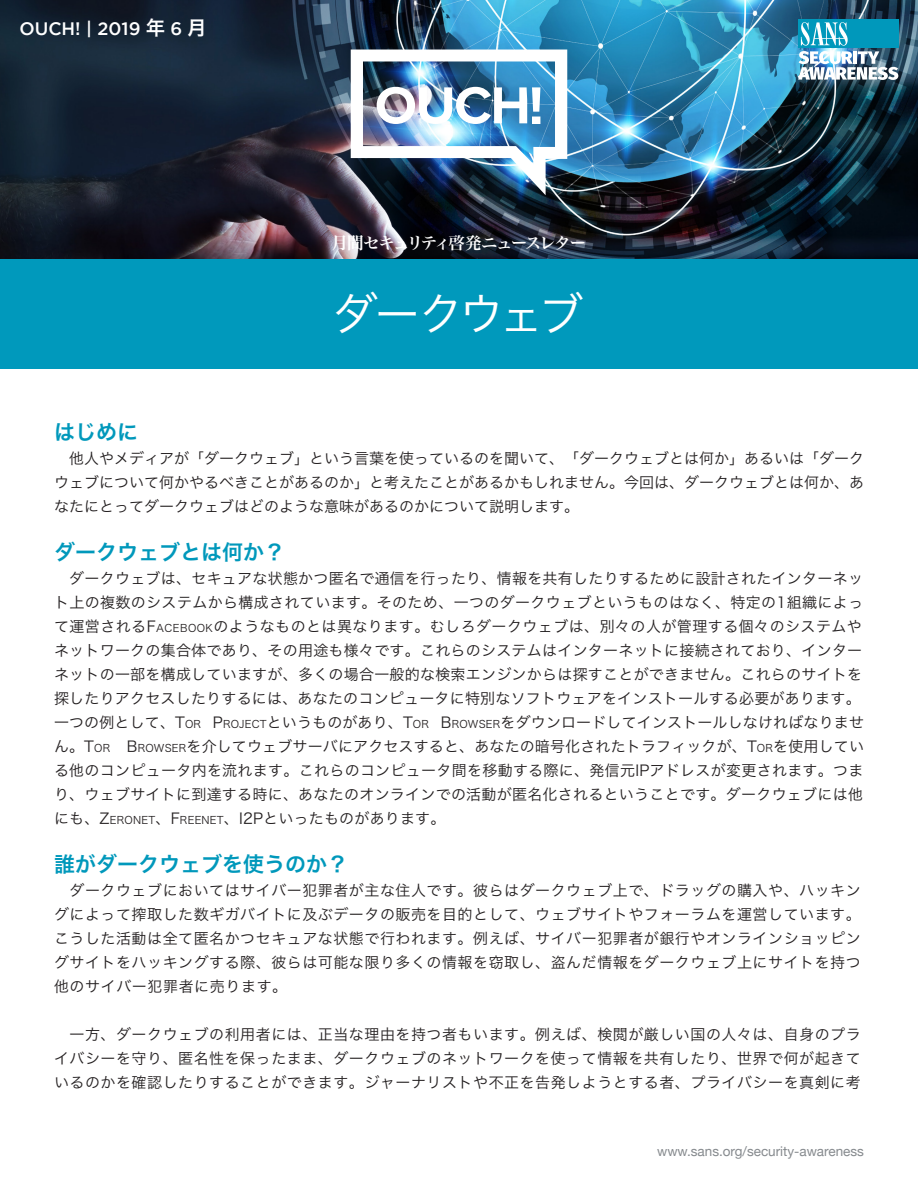
<style>
.page{position:relative;width:918px;height:1188px;background:#fff}
.page>*{position:absolute;margin:0;border:0;box-sizing:border-box;transform-origin:0 0}
.t1{font:45px "Hira Kaku Pro W3";letter-spacing:-.11em;color:#fff}
.MainText{font:21px "Hira Kaku Pro W6";color:#0098bb}
.t2{font:500 18px "Gotham";color:#fff}
.t3{font:16.5px "Hira Min Pro W6";letter-spacing:-.1em;color:#fff}
.MainText-2{font:15px/24px "Hira Kaku Pro W3";letter-spacing:.02em;color:#231f20;text-align:justify}
.t4{font:13.5px "Helvetica Neue";color:#868a8e}
.MainText-3{font:10.5px "Hira Kaku Pro W3";letter-spacing:.02em;color:#231f20}
.s1{font-family:"Hira Kaku Pro W6";font-weight:400;font-size:19.5px}
.s2{font-size:10.5px}
.s3{font-size:15px}
</style>
<div class="page">
<img style="left:0;top:0;width:918px;height:259px">
<div style="left:0;top:259px;width:918px;height:110px;background:#0099bc"></div>
<img style="left:351px;top:50px;width:216px;height:145px">
<div style="left:798px;top:19px;width:100px;height:29px;background:#0098bb"></div>
<img style="left:798px;top:22px;width:100px;height:58px">
<p class="t2" style="left:19px;top:18px;width:189px">OUCH! | 2019 <span class="s1">年</span> 6 <span class="s1">月</span></p>
<p class="t3" style="left:331px;top:229px;width:256px">月間セキュリティ啓発ニュースレター</p>
<p class="t1" style="left:333px;top:274px;width:253px">ダークウェブ</p>
<p class="MainText" style="left:54px;top:413px;width:85px">はじめに</p>
<p class="MainText-2" style="left:54px;top:445px;width:811px">　他人やメディアが「ダークウェブ」という言葉を使っているのを聞いて、「ダークウェブとは何か」あるいは「ダークウェブについて何かやるべきことがあるのか」と考えたことがあるかもしれません。今回は、ダークウェブとは何か、あなたにとってダークウェブはどのような意味があるのかについて説明します。</p>
<p class="MainText" style="left:54px;top:533px;width:232px">ダークウェブとは何か?</p>
<p class="MainText-2" style="left:54px;top:565px;width:812px;text-align:right">　ダークウェブは、セキュアな状態かつ匿名で通信を行ったり、情報を共有したりするために設計されたインターネット上の複数のシステムから構成されています。そのため、一つのダークウェブというものはなく、特定の1組織によって運営されるF<span class="s2">ACEBOOK</span>のようなものとは異なります。むしろダークウェブは、別々の人が管理する個々のシステムやネットワークの集合体であり、その用途も様々です。これらのシステムはインターネットに接続されており、インターネットの一部を構成していますが、多くの場合一般的な検索エンジンからは探すことができません。これらのサイトを探したりアクセスしたりするには、あなたのコンピュータに特別なソフトウェアをインストールする必要があります。B<span class="s2">ROWSER</span>をダウンロードしてインストールしなければなりませ</p>
<p class="MainText-2" style="left:213px;top:709px;width:191px">P<span class="s2">ROJECT</span>というものがあり、</p>
<p class="MainText-2" style="left:127px;top:709px;width:739px;text-indent:-73px">一つの例として、<br>B<span class="s2">ROWSER</span>を介してウェブサーバにアクセスすると、あなたの暗号化されたトラフィックが、T<span class="s2">OR</span>を使用してい</p>
<p class="MainText-3" style="left:175px;top:715px;width:28px"><span class="s3">T</span>OR</p>
<p class="MainText-3" style="left:403px;top:715px;width:28px"><span class="s3">T</span>OR</p>
<p class="MainText-2" style="left:54px;top:733px;width:32px">ん。</p>
<p class="MainText-2" style="left:54px;top:757px;width:811px">る他のコンピュータ内を流れます。これらのコンピュータ間を移動する際に、発信元IPアドレスが変更されます。つま</p>
<p class="MainText-2" style="left:54px;top:781px;width:811px">り、ウェブサイトに到達する時に、あなたのオンラインでの活動が匿名化されるということです。ダークウェブには他</p>
<p class="MainText-2" style="left:224px;top:805px;width:223px">、 2I Pといったものがあります。</p>
<p class="MainText-3" style="left:84px;top:739px;width:28px"><span class="s3">T</span>OR</p>
<p class="MainText-2" style="left:54px;top:805px;width:47px">にも、</p>
<p class="MainText" style="left:54px;top:845px;width:295px">誰がダークウェブを使うのか?</p>
<p class="MainText-2" style="left:54px;top:877px;width:808px">　ダークウェブにおいてはサイバー犯罪者が主な住人です。彼らはダークウェブ上で、ドラッグの購入や、ハッキングによって搾取した数ギガバイトに及ぶデータの販売を目的として、ウェブサイトやフォーラムを運営しています。こうした活動は全て匿名かつセキュアな状態で行われます。例えば、サイバー犯罪者が銀行やオンラインショッピングサイトをハッキングする際、彼らは可能な限り多くの情報を窃取し、盗んだ情報をダークウェブ上にサイトを持つ他のサイバー犯罪者に売ります。</p>
<p class="MainText-2" style="left:54px;top:1021px;width:808px">　一方、ダークウェブの利用者には、正当な理由を持つ者もいます。例えば、検閲が厳しい国の人々は、自身のプライバシーを守り、匿名性を保ったまま、ダークウェブのネットワークを使って情報を共有したり、世界で何が起きているのかを確認したりすることができます。ジャーナリストや不正を告発しようとする者、プライバシーを真剣に考</p>
<p class="MainText-3" style="left:100px;top:811px;width:57px"><span class="s3">Z</span>ERONET</p>
<p class="MainText-3" style="left:171px;top:811px;width:54px"><span class="s3">F</span>REENET</p>
<p class="MainText-2" style="left:155px;top:805px;width:16px">、</p>
<p class="t4" style="left:657px;top:1142px;width:208px">www.sans.org/security-awareness</p>
</div>
